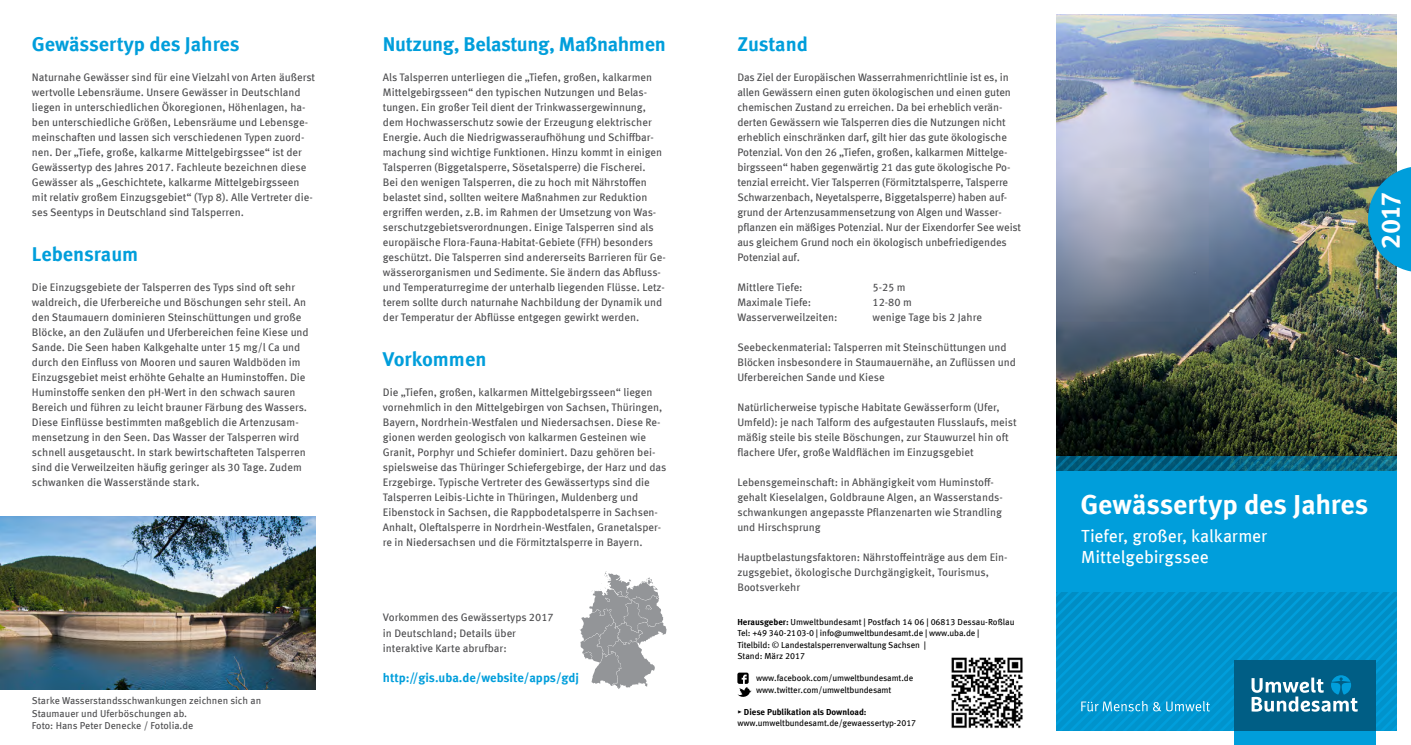
<style>
.page{position:relative;width:1411px;height:745px;background:#fff}
.page>*{position:absolute;margin:0;border:0;box-sizing:border-box;transform-origin:0 0}
.t1{font:700 27.5px "Meta Offc";color:#fff}
.t2{font:700 26.75px "Meta Offc";color:#fff}
.t3{font:700 20px "Meta Offc";letter-spacing:-.01em;color:#009edb}
.t4{font:17.5px "Meta Offc";letter-spacing:-.005em;color:#fff}
.t5{font:700 12.5px "Meta Offc";letter-spacing:-.005em;color:#009edb}
.t6{font:10.88px/15px "Meta Offc";letter-spacing:-.005em;color:#4d4d4f}
.t7{font:10px "Meta Offc";color:#4d4d4f}
.t8{font:8.75px/11.2px "Meta Offc";letter-spacing:-.01em;color:#000}
.t9{font:700 8.75px "Meta Offc";color:#000}
.s1{font-weight:700}
.s2{font-family:"Meta Serif Offc";font-weight:400}
</style>
<div class="page">
<img style="left:1056px;top:14px;width:340px;height:442px">
<div style="left:1233px;top:730px;width:142px;height:14px;background:#009edb"></div>
<svg style="left:1056px;top:456px;width:341px;height:274px;background:#088abc"></svg>
<svg style="left:1367px;top:166px;width:43px;height:106px;background:#2094b9"></svg>
<svg style="left:737px;top:672px;width:14px;height:25px"></svg>
<img style="left:951px;top:657px;width:72px;height:72px">
<div style="left:1056px;top:471px;width:340px;height:120px;background:#009edb"></div>
<img style="left:0;top:516px;width:315px;height:172px">
<svg style="left:580px;top:571px;width:86px;height:117px"></svg>
<h1 class="t3" style="left:32px;top:32px;width:209px">Gewässertyp des Jahres</h1>
<p class="t6" style="left:32px;top:70px;width:285px">Naturnahe Gewässer sind für eine Vielzahl von Arten äußerst wertvolle Lebensräume. Unsere Gewässer in Deutschland liegen in unterschiedlichen Ökoregionen, Höhenlagen, ha&shy;ben unterschiedliche Größen, Lebensräume und Lebensge&shy;meinschaften und lassen sich verschiedenen Typen zuord&shy;nen. Der „Tiefe, große, kalkarme Mittelgebirgssee“ ist der Gewässertyp des Jahres 2017. Fachleute bezeichnen diese Gewässer als „Geschichtete, kalkarme Mittelgebirgsseen mit relativ großem Einzugsgebiet“ (Typ 8). Alle Vertreter die&shy;ses Seentyps in Deutschland sind Talsperren.</p>
<h1 class="t3" style="left:32px;top:242px;width:108px">Lebensraum</h1>
<p class="t6" style="left:32px;top:280px;width:278px">Die Einzugsgebiete der Talsperren des Typs sind oft sehr waldreich, die Uferbereiche und Böschungen sehr steil. An den Staumauern dominieren Steinschüttungen und große Blöcke, an den Zuläufen und Uferbereichen feine Kiese und Sande. Die Seen haben Kalkgehalte unter 15 mg/l Ca und durch den Einfluss von Mooren und sauren Waldböden im Einzugsgebiet meist erhöhte Gehalte an Huminstoffen. Die Huminstoffe senken den pH-Wert in den schwach sauren Bereich und führen zu leicht brauner Färbung des Wassers.<br>Diese Einflüsse bestimmten maßgeblich die Artenzusam&shy;mensetzung in den Seen. Das Wasser der Talsperren wird schnell ausgetauscht. In stark bewirtschafteten Talsperren sind die Verweilzeiten häufig geringer als 30 Tage. Zudem schwanken die Wasserstände stark.</p>
<p class="t7" style="left:32px;top:694px;width:231px">Starke Wasserstandsschwankungen zeichnen sich an</p>
<p class="t7" style="left:32px;top:707px;width:157px">Staumauer und Uferböschungen ab.</p>
<p class="t7" style="left:32px;top:719px;width:163px">Foto: Hans Peter Denecke / Fotolia.de</p>
<h1 class="t3" style="left:383px;top:32px;width:284px">Nutzung, Belastung, Maßnahmen</h1>
<p class="t6" style="left:383px;top:70px;width:281px">Als Talsperren unterliegen die „Tiefen, großen, kalkarmen Mittelgebirgsseen“ den typischen Nutzungen und Belas&shy;tungen. Ein großer Teil dient der Trinkwassergewinnung, dem Hochwasserschutz sowie der Erzeugung elektrischer Energie. Auch die Niedrigwasseraufhöhung und Schiffbar&shy;machung sind wichtige Funktionen. Hinzu kommt in einigen Talsperren (Biggetalsperre, Sösetalsperre) die Fischerei.</p>
<p class="t6" style="left:383px;top:175px;width:284px">Bei den wenigen Talsperren, die zu hoch mit Nährstoffen belastet sind, sollten weitere Maßnahmen zur Reduktion ergriffen werden, z.B. im Rahmen der Umsetzung von Was&shy;serschutzgebietsverordnungen. Einige Talsperren sind als europäische Flora-Fauna-Habitat-Gebiete (FFH) besonders geschützt. Die Talsperren sind andererseits Barrieren für Ge&shy;wässerorganismen und Sedimente. Sie ändern das Abfluss&shy;und Temperaturregime der unterhalb liegenden Flüsse. Letz&shy;terem sollte durch naturnahe Nachbildung der Dynamik und der Temperatur der Abflüsse entgegen gewirkt werden.</p>
<h1 class="t3" style="left:383px;top:347px;width:105px">Vorkommen</h1>
<h1 class="t6" style="left:383px;top:385px;width:285px">Die „Tiefen, großen, kalkarmen Mittelgebirgsseen“ liegen vornehmlich in den Mittelgebirgen von Sachsen, Thüringen, Bayern, Nordrhein-Westfalen und Niedersachsen. Diese Re&shy;gionen werden geologisch von kalkarmen Gesteinen wie Granit, Porphyr und Schiefer dominiert. Dazu gehören bei&shy;spielsweise das Thüringer Schiefergebirge, der Harz und das Erzgebirge. Typische Vertreter des Gewässertyps sind die Talsperren Leibis-Lichte in Thüringen, Muldenberg und</h1>
<h1 class="t6" style="left:383px;top:505px;width:280px">Eibenstock in Sachsen, die Rappbodetalsperre in Sachsen-<br>Anhalt, Oleftalsperre in Nordrhein-Westfalen, Granetalsper&shy;re in Niedersachsen und die Förmitztalsperre in Bayern.</h1>
<p class="t6" style="left:383px;top:610px;width:172px">Vorkommen des Gewässertyps 2017</p>
<p class="t6" style="left:383px;top:625px;width:135px">in Deutschland; Details über</p>
<p class="t6" style="left:383px;top:640px;width:125px">interaktive Karte abrufbar:</p>
<p class="t5" style="left:383px;top:669px;width:197px">http://gis.uba.de/website/apps/gdj</p>
<h1 class="t3" style="left:737px;top:32px;width:72px">Zustand</h1>
<p class="t6" style="left:737px;top:70px;width:285px">Das Ziel der Europäischen Wasserrahmenrichtlinie ist es, in allen Gewässern einen guten ökologischen und einen guten chemischen Zustand zu erreichen. Da bei erheblich verän&shy;derten Gewässern wie Talsperren dies die Nutzungen nicht erheblich einschränken darf, gilt hier das gute ökologische Potenzial. Von den 26 „Tiefen, großen, kalkarmen Mittelge&shy;birgsseen“ haben gegenwärtig 21 das gute ökologische Po&shy;tenzial erreicht. Vier Talsperren (Förmitztalsperre, Talsperre Schwarzenbach, Neyetalsperre, Biggetalsperre) haben auf&shy;grund der Artenzusammensetzung von Algen und Wasser&shy;pflanzen ein mäßiges Potenzial. Nur der Eixendorfer See weist aus gleichem Grund noch ein ökologisch unbefriedigendes Potenzial auf.</p>
<p class="t6" style="left:737px;top:280px;width:67px">Mittlere Tiefe:</p>
<p class="t6" style="left:872px;top:280px;width:35px">5-25 m</p>
<p class="t6" style="left:737px;top:295px;width:75px">Maximale Tiefe:</p>
<p class="t6" style="left:872px;top:295px;width:41px">12-80 m</p>
<p class="t6" style="left:737px;top:310px;width:102px">Wasserverweilzeiten:</p>
<p class="t6" style="left:872px;top:310px;width:111px">wenige Tage bis 2 Jahre</p>
<p class="t6" style="left:737px;top:340px;width:280px">Seebeckenmaterial: Talsperren mit Steinschüttungen und<br>Blöcken insbesondere in Staumauernähe, an Zuflüssen und<br>Uferbereichen Sande und Kiese</p>
<p class="t6" style="left:737px;top:400px;width:281px">Natürlicherweise typische Habitate Gewässerform (Ufer, Umfeld): je nach Talform des aufgestauten Flusslaufs, meist mäßig steile bis steile Böschungen, zur Stauwurzel hin oft flachere Ufer, große Waldflächen im Einzugsgebiet</p>
<p class="t6" style="left:737px;top:475px;width:267px">Lebensgemeinschaft: in Abhängigkeit vom Huminstoff&shy;gehalt Kieselalgen, Goldbraune Algen, an Wasserstands&shy;schwankungen angepasste Pflanzenarten wie Strandling und Hirschsprung</p>
<p class="t6" style="left:737px;top:550px;width:272px">Hauptbelastungsfaktoren: Nährstoffeinträge aus dem Ein&shy;zugsgebiet, ökologische Durchgängigkeit, Tourismus,<br>Bootsverkehr</p>
<p class="t8" style="left:737px;top:616px;width:279px"><span class="s1">Herausgeber:</span> Umweltbundesamt | Postfach 14 06 | 06813 Dessau-Roßlau<br>Tel: +49 340-2103-0 | info@umweltbundesamt.de | www.uba.de |</p>
<p class="t8" style="left:737px;top:638px;width:190px">Titelbild: © Landestalsperrenverwaltung Sachsen |</p>
<p class="t8" style="left:737px;top:650px;width:69px">Stand: März 2017</p>
<p class="t8" style="left:756px;top:672px;width:159px">www.facebook.com/umweltbundesamt.de</p>
<p class="t8" style="left:756px;top:683px;width:137px">www.twitter.com/umweltbundesamt</p>
<p class="t9" style="left:737px;top:706px;width:131px"><span class="s2">▸</span> Diese Publikation als Download:</p>
<p class="t8" style="left:737px;top:717px;width:180px">www.umweltbundesamt.de/gewaessertyp-2017</p>
<p class="t2" style="left:1374px;top:248px;width:59px;rotate:-90deg">2017</p>
<p class="t1" style="left:1080px;top:487px;width:289px">Gewässertyp des Jahres</p>
<p class="t4" style="left:1081px;top:525px;width:187px">Tiefer, großer, kalkarmer</p>
<p class="t4" style="left:1081px;top:546px;width:129px">Mittelgebirgssee</p>
</div>
